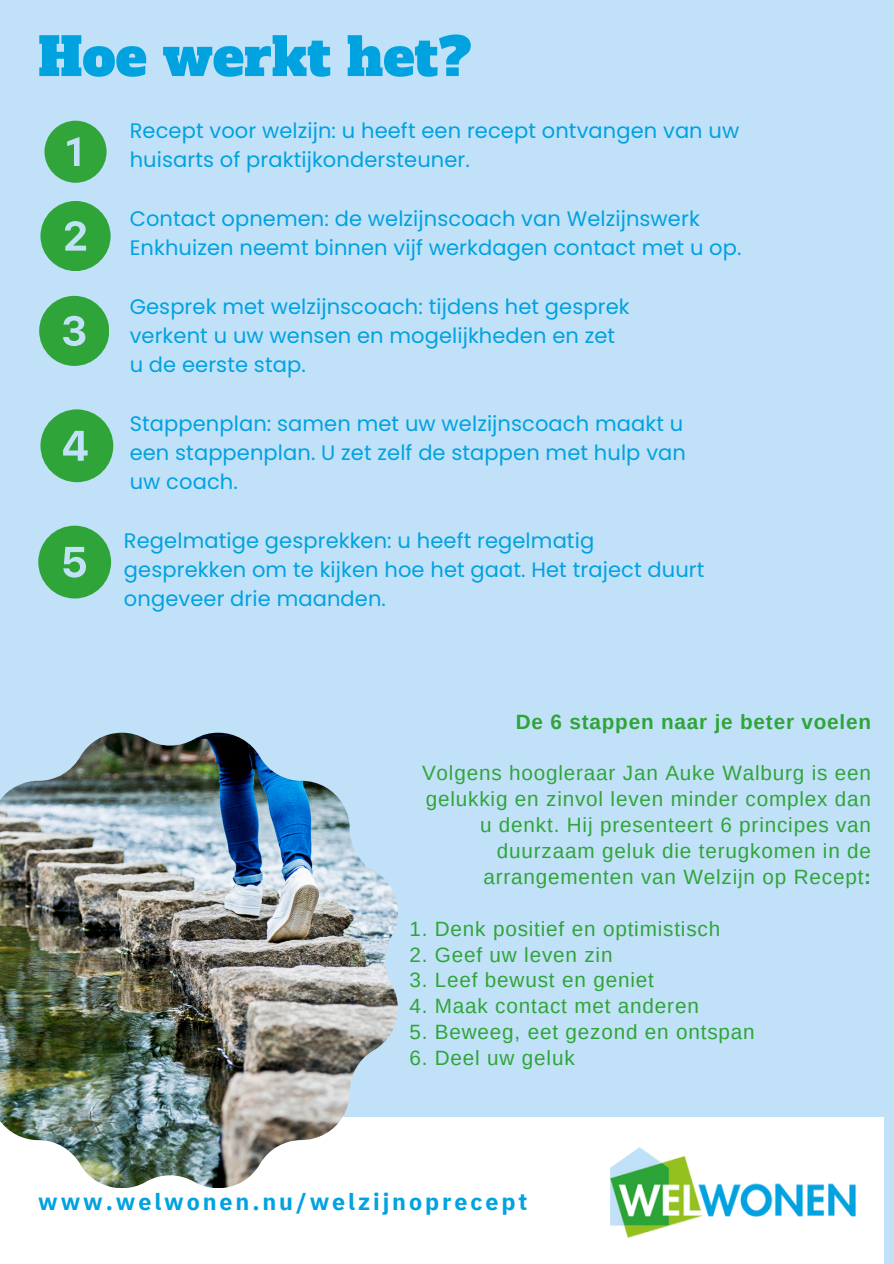
<style>
.page{position:relative;width:894px;height:1264px;background:#fff}
.page>*{position:absolute;margin:0;border:0;box-sizing:border-box;transform-origin:0 0}
.t1{font:52.5px "Alfa Slab One";color:#00a2e0}
.t2{font:700 23.25px "IBM Plex Sans";letter-spacing:.125em;color:#00a2e0}
.t3{font:21px/29.2px "Poppins";letter-spacing:.005em;color:#00a2e0}
.t4{font:20.7px/25.8px "Arimo";letter-spacing:.04em;color:#2fa539;text-align:right}
.t5{font:700 20.7px "Arimo";letter-spacing:.04em;color:#2fa539}
.s1{font-weight:700}
</style>
<div class="page">
<div style="left:0;top:0;width:893px;height:1263px;background:#c1e1f8"></div>
<div style="left:0;top:1117px;width:883px;height:146px;background:#fff"></div>
<img style="left:610px;top:1147px;width:245px;height:90px">
<img style="left:0;top:732px;width:398px;height:455px">
<svg style="left:44px;top:121px;width:63px;height:62px"></svg>
<svg style="left:40px;top:201px;width:70px;height:70px"></svg>
<svg style="left:39px;top:296px;width:70px;height:69px"></svg>
<svg style="left:40px;top:409px;width:73px;height:73px"></svg>
<svg style="left:38px;top:525px;width:73px;height:73px"></svg>
<p class="t1" style="left:38px;top:22px;width:434px">Hoe werkt het?</p>
<h3 class="t3" style="left:130px;top:116px;width:611px">Recept voor welzijn: u heeft een recept ontvangen van uw huisarts of praktijkondersteuner.</h3>
<h3 class="t3" style="left:130px;top:204px;width:613px">Contact opnemen: de welzijnscoach van Welzijnswerk<br>Enkhuizen neemt binnen vijf werkdagen contact met u op.</h3>
<h3 class="t3" style="left:130px;top:291px;width:501px">Gesprek met welzijnscoach: tijdens het gesprek verkent u uw wensen en mogelijkheden en zet u de eerste stap.</h3>
<h3 class="t3" style="left:130px;top:408px;width:557px">Stappenplan: samen met uw welzijnscoach maakt u een stappenplan. U zet zelf de stappen met hulp van uw coach.</h3>
<p class="t3" style="left:124px;top:525px;width:582px">Regelmatige gesprekken: u heeft regelmatig gesprekken om te kijken hoe het gaat. Het traject duurt ongeveer drie maanden.</p>
<p class="t5" style="left:515px;top:710px;width:357px">De 6 stappen naar je beter voelen</p>
<p class="t4" style="left:422px;top:760px;width:450px">Volgens hoogleraar Jan Auke Walburg is een gelukkig en zinvol leven minder complex dan u denkt. Hij presenteert 6 principes van duurzaam geluk die terugkomen in de arrangementen van Welzijn op Recept<span class="s1">:</span></p>
<h4 class="t4" style="left:409px;top:915px;width:312px">1. Denk positief en optimistisch</h4>
<p class="t4" style="left:409px;top:941px;width:205px">2. Geef uw leven zin</p>
<p class="t4" style="left:409px;top:967px;width:246px">3. Leef bewust en geniet</p>
<p class="t4" style="left:409px;top:993px;width:291px">4. Maak contact met anderen</p>
<p class="t4" style="left:409px;top:1019px;width:347px">5. Beweeg, eet gezond en ontspan</p>
<p class="t4" style="left:409px;top:1045px;width:167px">6. Deel uw geluk</p>
<h3 class="t2" style="left:38px;top:1186px;width:490px">www.welwonen.nu/welzijnoprecept</h3>
</div>
